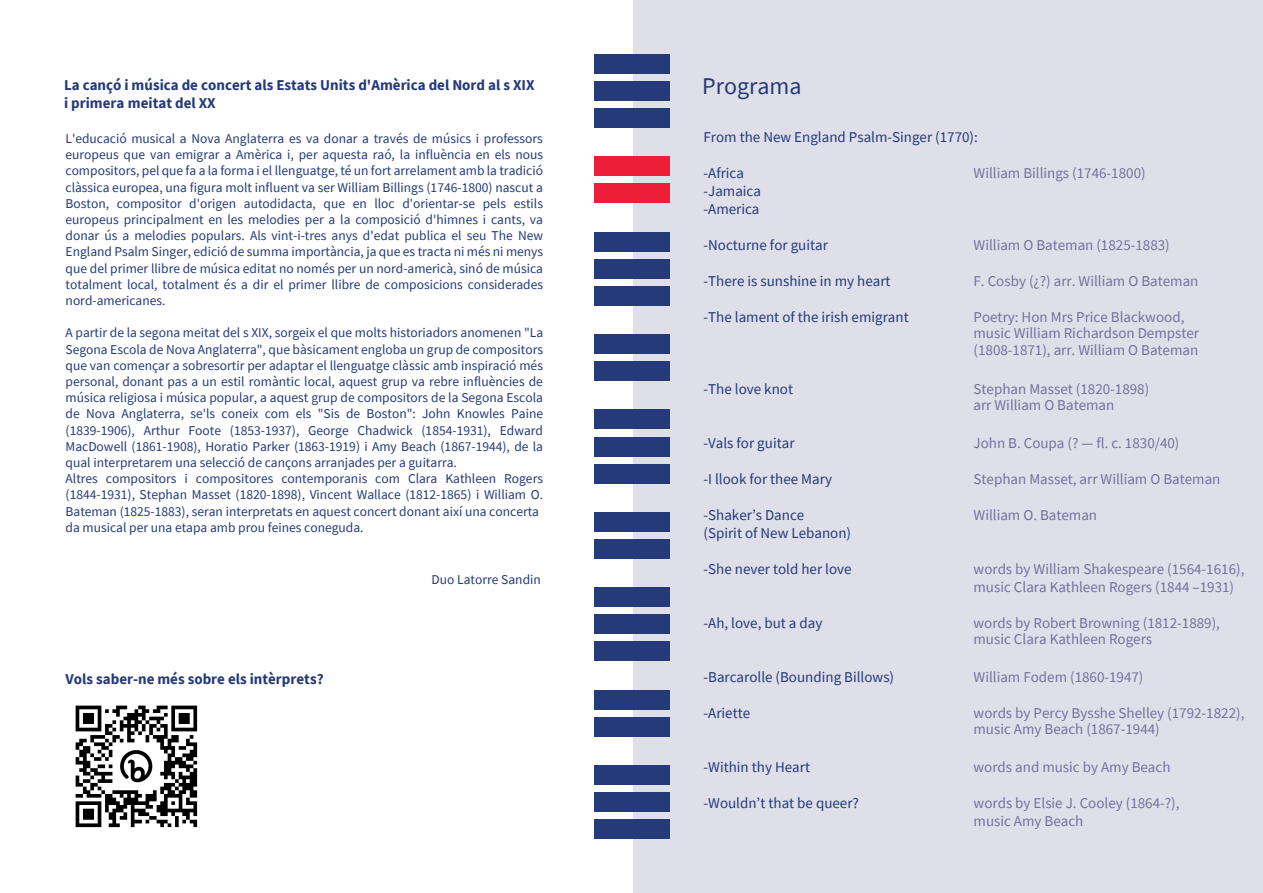
<style>
.page{position:relative;width:1263px;height:893px;background:#fff}
.page>*{position:absolute;margin:0;border:0;box-sizing:border-box;transform-origin:0 0}
.t1{font:24px "Source Sans Pro";color:#243a79}
.t2{font:15px/16.5px "Source Sans Pro";color:#73729e}
.t3{font:15px/18px "Source Sans Pro";color:#243a79}
.t4{font:700 15px "Source Sans Pro";color:#243a79}
.t5{font:13.5px/16.2px "Source Sans Pro";color:#243a79;text-align:justify}
</style>
<div class="page">
<div style="left:633px;top:0;width:630px;height:893px;background:#dfdfea"></div>
<div style="left:594px;top:54px;width:75px;height:20px;background:#243a79"></div>
<div style="left:594px;top:81px;width:75px;height:20px;background:#243a79"></div>
<div style="left:594px;top:108px;width:75px;height:20px;background:#243a79"></div>
<div style="left:594px;top:156px;width:75px;height:20px;background:#ed1e37"></div>
<div style="left:594px;top:183px;width:75px;height:20px;background:#ed1e37"></div>
<div style="left:594px;top:232px;width:75px;height:20px;background:#243a79"></div>
<div style="left:594px;top:259px;width:75px;height:20px;background:#243a79"></div>
<div style="left:594px;top:286px;width:75px;height:20px;background:#243a79"></div>
<div style="left:594px;top:334px;width:75px;height:20px;background:#243a79"></div>
<div style="left:594px;top:361px;width:75px;height:20px;background:#243a79"></div>
<div style="left:594px;top:409px;width:75px;height:20px;background:#243a79"></div>
<div style="left:594px;top:437px;width:75px;height:19px;background:#243a79"></div>
<div style="left:594px;top:464px;width:75px;height:19px;background:#243a79"></div>
<div style="left:594px;top:512px;width:75px;height:20px;background:#243a79"></div>
<div style="left:594px;top:539px;width:75px;height:20px;background:#243a79"></div>
<div style="left:594px;top:587px;width:75px;height:20px;background:#243a79"></div>
<div style="left:594px;top:614px;width:75px;height:20px;background:#243a79"></div>
<div style="left:594px;top:641px;width:75px;height:20px;background:#243a79"></div>
<div style="left:594px;top:690px;width:75px;height:19px;background:#243a79"></div>
<div style="left:594px;top:717px;width:75px;height:20px;background:#243a79"></div>
<div style="left:594px;top:765px;width:75px;height:20px;background:#243a79"></div>
<div style="left:594px;top:792px;width:75px;height:20px;background:#243a79"></div>
<div style="left:594px;top:819px;width:75px;height:20px;background:#243a79"></div>
<img style="left:75px;top:705px;width:123px;height:123px">
<p class="t4" style="left:64px;top:75px;width:472px">La cançó i música de concert als Estats Units d'Amèrica del Nord al s XIX</p>
<h1 class="t1" style="left:702px;top:71px;width:101px">Programa</h1>
<p class="t4" style="left:64px;top:93px;width:153px">i primera meitat del XX</p>
<p class="t3" style="left:703px;top:128px;width:276px">From the New England Psalm-Singer (1770):</p>
<p class="t3" style="left:703px;top:164px;width:42px">-Africa</p>
<p class="t2" style="left:973px;top:164px;width:174px">William Billings (1746-1800)</p>
<p class="t3" style="left:703px;top:182px;width:59px">-Jamaica -America</p>
<p class="t3" style="left:703px;top:236px;width:126px">-Nocturne for guitar</p>
<p class="t2" style="left:973px;top:236px;width:198px">William O Bateman (1825-1883)</p>
<p class="t3" style="left:703px;top:272px;width:189px">-There is sunshine in my heart</p>
<p class="t2" style="left:973px;top:272px;width:226px">F. Cosby (¿?) arr. William O Bateman</p>
<p class="t3" style="left:703px;top:308px;width:207px">-The lament of the irish emigrant</p>
<p class="t2" style="left:973px;top:308px;width:227px">Poetry: Hon Mrs Price Blackwood, music William Richardson Dempster (1808-1871), arr. William O Bateman</p>
<p class="t3" style="left:703px;top:380px;width:91px">-The love knot</p>
<p class="t2" style="left:973px;top:380px;width:177px">Stephan Masset (1820-1898) arr William O Bateman</p>
<p class="t3" style="left:703px;top:434px;width:93px">-Vals for guitar</p>
<p class="t2" style="left:973px;top:434px;width:207px">John B. Coupa (? — fl. c. 1830/40)</p>
<p class="t3" style="left:703px;top:470px;width:130px">-I llook for thee Mary</p>
<p class="t2" style="left:973px;top:470px;width:248px">Stephan Masset, arr William O Bateman</p>
<p class="t3" style="left:703px;top:506px;width:102px">-Shaker’s Dance</p>
<p class="t2" style="left:973px;top:506px;width:125px">William O. Bateman</p>
<p class="t3" style="left:703px;top:524px;width:149px">(Spirit of New Lebanon)</p>
<p class="t3" style="left:703px;top:560px;width:150px">-She never told her love</p>
<p class="t2" style="left:973px;top:560px;width:272px;line-height:18px">words by William Shakespeare (1564-1616), music Clara Kathleen Rogers (1844 –1931)</p>
<p class="t3" style="left:703px;top:614px;width:120px">-Ah, love, but a day</p>
<p class="t2" style="left:973px;top:614px;width:248px">words by Robert Browning (1812-1889), music Clara Kathleen Rogers</p>
<p class="t3" style="left:703px;top:668px;width:192px">-Barcarolle (Bounding Billows)</p>
<p class="t2" style="left:973px;top:668px;width:171px">William Fodem (1860-1947)</p>
<p class="t3" style="left:703px;top:704px;width:48px">-Ariette</p>
<p class="t2" style="left:973px;top:704px;width:272px">words by Percy Bysshe Shelley (1792-1822), music Amy Beach (1867-1944)</p>
<p class="t3" style="left:703px;top:758px;width:108px">-Within thy Heart</p>
<p class="t2" style="left:973px;top:758px;width:198px">words and music by Amy Beach</p>
<p class="t3" style="left:703px;top:794px;width:157px">-Wouldn’t that be queer?</p>
<p class="t2" style="left:973px;top:794px;width:207px;line-height:18px">words by Elsie J. Cooley (1864-?), music Amy Beach</p>
<p class="t5" style="left:65px;top:130px;width:479px">L'educació musical a Nova Anglaterra es va donar a través de músics i professors europeus que van emigrar a Amèrica i, per aquesta raó, la influència en els nous compositors, pel que fa a la forma i el llenguatge, té un fort arrelament amb la tradició clàssica europea, una figura molt influent va ser William Billings (1746-1800) nascut a Boston, compositor d'origen autodidacta, que en lloc d'orientar-se pels estils europeus principalment en les melodies per a la composició d'himnes i cants, va donar ús a melodies populars. Als vint-i-tres anys d'edat publica el seu The New England Psalm Singer, edició de summa importància, ja que es tracta ni més ni menys que del primer llibre de música editat no només per un nord-americà, sinó de música totalment local, totalment és a dir el primer llibre de composicions considerades nord-americanes.</p>
<p class="t5" style="left:66px;top:325px;width:479px;text-align:left">A partir de la segona meitat del s XIX, sorgeix el que molts historiadors anomenen "La Segona Escola de Nova Anglaterra", que bàsicament engloba un grup de compositors que van començar a sobresortir per adaptar el llenguatge clàssic amb inspiració més personal, donant pas a un estil romàntic local, aquest grup va rebre influències de música religiosa i música popular, a aquest grup de compositors de la Segona Escola de Nova Anglaterra, se'ls coneix com els "Sis de Boston": John Knowles Paine (1839-1906), Arthur Foote (1853-1937), George Chadwick (1854-1931), Edward MacDowell (1861-1908), Horatio Parker (1863-1919) i Amy Beach (1867-1944), de la qual interpretarem una selecció de cançons arranjades per a guitarra.<br>Altres compositors i compositores contemporanis com Clara Kathleen Rogers (1844-1931), Stephan Masset (1820-1898), Vincent Wallace (1812-1865) i William O.<br>Bateman (1825-1883), seran interpretats en aquest concert donant així una concerta da musical per una etapa amb prou feines coneguda.</p>
<p class="t5" style="left:432px;top:571px;width:111px">Duo Latorre Sandin</p>
<p class="t4" style="left:66px;top:669px;width:259px">Vols saber-ne més sobre els intèrprets?</p>
</div>
